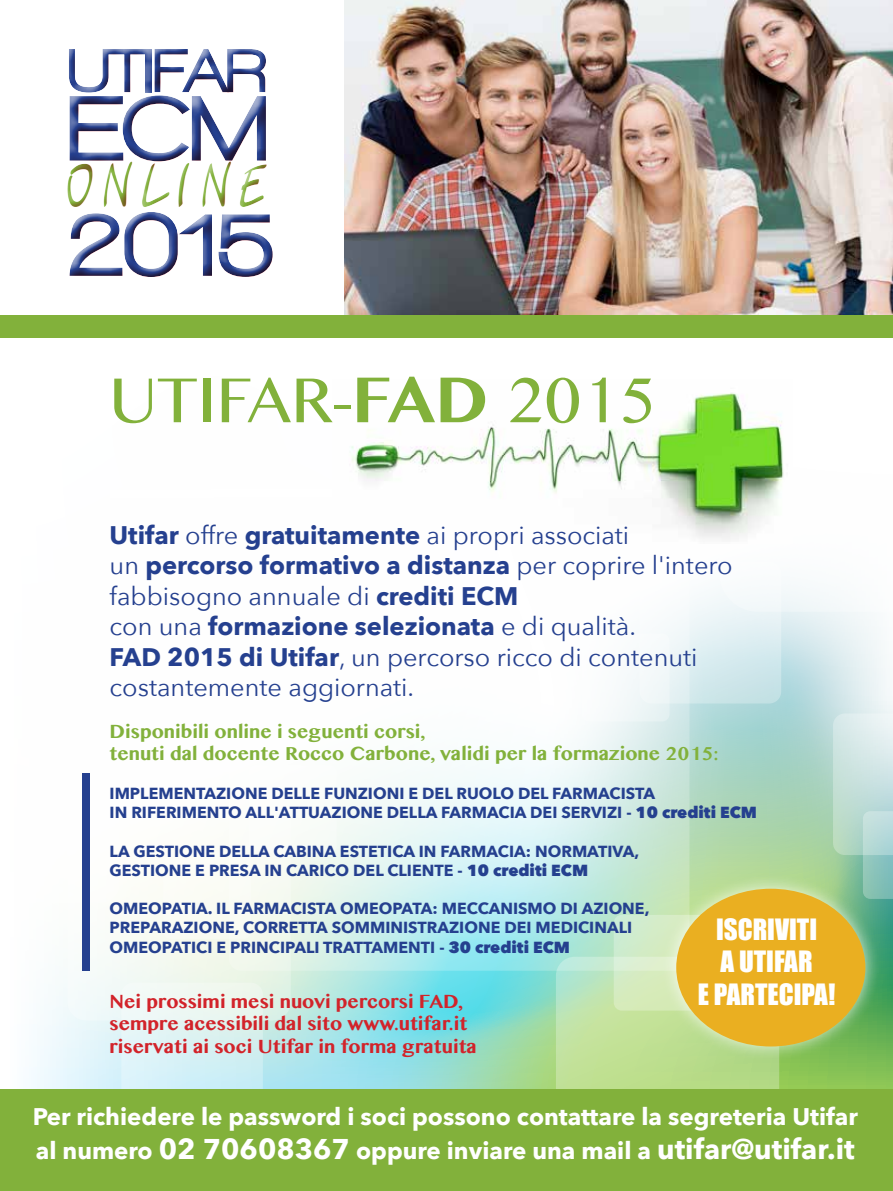
<style>
.page{position:relative;width:893px;height:1191px;background:#fff}
.page>*{position:absolute;margin:0;border:0;box-sizing:border-box;transform-origin:0 0}
.t1{font:900 95.25px "Walkway";color:#25408f}
.t2{font:64.05px "Malayalam MN";color:#82b13b}
.t3{font:900 63.75px "Walkway";color:#25408f}
.t4{font:41.7px "Lush";letter-spacing:.31em;color:#82b13b}
.t5{font:27px/32.4px "Impact";color:#fff;text-align:center}
.t6{font:25.35px/30.5px "Avenir Next";color:#25408f}
.t7{font:700 24px/34.2px "Avenir Next";color:#fff}
.t8{font:700 18.75px/22.5px "Malayalam MN";color:#d2232a}
.t9{font:700 18.75px/22.5px "Malayalam MN";color:#82b13b}
.t10{font:700 16.05px/19.2px "Avenir Next";color:#25408f}
.s1{font-weight:700}
.s2{font-weight:800}
.s3{font-size:28.5px}
</style>
<div class="page">
<svg style="left:31px;top:612px;width:862px;height:477px"></svg>
<div style="left:640px;top:562px;width:141px;height:141px;background:linear-gradient(to bottom,#fff,#c5e2e7);border-radius:12px"></div>
<svg style="left:719px;top:562px;width:134px;height:50px"></svg>
<svg style="left:556px;top:970px;width:223px;height:119px;background:#bde09a"></svg>
<svg style="left:31px;top:679px;width:88px;height:224px"></svg>
<div style="left:67px;top:797px;width:224px;height:223px;background:#fff;border-radius:19px"></div>
<div style="left:614px;top:915px;width:95px;height:95px;background:#d6ebbc;border-radius:8px"></div>
<svg style="left:121px;top:982px;width:142px;height:107px"></svg>
<svg style="left:833px;top:713px;width:60px;height:186px;background:#bfddd6"></svg>
<div style="left:163px;top:851px;width:88px;height:87px;background:#fbfcf5;border-radius:7px"></div>
<svg style="left:229px;top:510px;width:460px;height:460px"></svg>
<div style="left:83px;top:773px;width:7px;height:197px;background:#25408f"></div>
<img style="left:333px;top:393px;width:451px;height:151px">
<div style="left:0;top:1089px;width:893px;height:102px;background:#82b13b"></div>
<div style="left:60px;top:41px;width:225px;height:249px;background:#d2232a;opacity:.75"></div>
<img style="left:344px;top:0;width:549px;height:315px">
<div style="left:0;top:315px;width:893px;height:23px;background:#82b13b"></div>
<div style="left:661px;top:873px;width:220px;height:189px;background:#fff;opacity:.75"></div>
<div style="left:676px;top:888px;width:189px;height:158px;background:#eaaf21;border-radius:50%"></div>
<h3 class="t3" style="left:68px;top:36px;width:201px">UTIFAR</h3>
<h1 class="t1" style="left:68px;top:77px;width:202px">ECM</h1>
<h3 class="t4" style="left:68px;top:155px;width:198px">ONLINE</h3>
<h1 class="t1" style="left:68px;top:193px;width:208px">2015</h1>
<h2 class="t2" style="left:110px;top:358px;width:547px">UTIFAR-<span class="s1">FAD</span> 2015</h2>
<p class="t6" style="left:110px;top:520px;width:625px"><span class="s1">Utifar</span> offre <span class="s1">gratuitamente</span> ai propri associati<br>un <span class="s1">percorso formativo a distanza</span> per coprire l'intero fabbisogno annuale di <span class="s1">crediti ECM<br></span>con una <span class="s1">formazione selezionata</span> e di qualità.<br><span class="s1">FAD 2015 di Utifar</span>, un percorso ricco di contenuti costantemente aggiornati.</p>
<p class="t9" style="left:110px;top:721px;width:610px">Disponibili online i seguenti corsi,<br>tenuti dal docente Rocco Carbone, validi per la formazione 2015:</p>
<p class="t10" style="left:110px;top:783px;width:649px">IMPLEMENTAZIONE DELLE FUNZIONI E DEL RUOLO DEL FARMACISTA<br>IN RIFERIMENTO ALL'ATTUAZIONE DELLA FARMACIA DEI SERVIZI - <span class="s2">10 crediti ECM</span></p>
<p class="t10" style="left:110px;top:841px;width:531px">LA GESTIONE DELLA CABINA ESTETICA IN FARMACIA: NORMATIVA,<br>GESTIONE E PRESA IN CARICO DEL CLIENTE - <span class="s2">10 crediti ECM</span></p>
<p class="t10" style="left:110px;top:899px;width:541px">OMEOPATIA. IL FARMACISTA OMEOPATA: MECCANISMO DI AZIONE,<br>PREPARAZIONE, CORRETTA SOMMINISTRAZIONE DEI MEDICINALI<br>OMEOPATICI E PRINCIPALI TRATTAMENTI - <span class="s2">30 crediti ECM</span></p>
<h3 class="t5" style="left:698px;top:912px;width:139px">ISCRIVITI<br>A UTIFAR<br>E PARTECIPA!</h3>
<p class="t8" style="left:110px;top:991px;width:369px">Nei prossimi mesi nuovi percorsi FAD, sempre acessibili dal sito www.utifar.it riservati ai soci Utifar in forma gratuita</p>
<h3 class="t7" style="left:33px;top:1099px;width:827px">Per richiedere le password i soci possono contattare la segreteria Utifar al numero <span class="s3">02 70608367</span> oppure inviare una mail a <span class="s3">utifar@utifar.it</span></h3>
</div>
